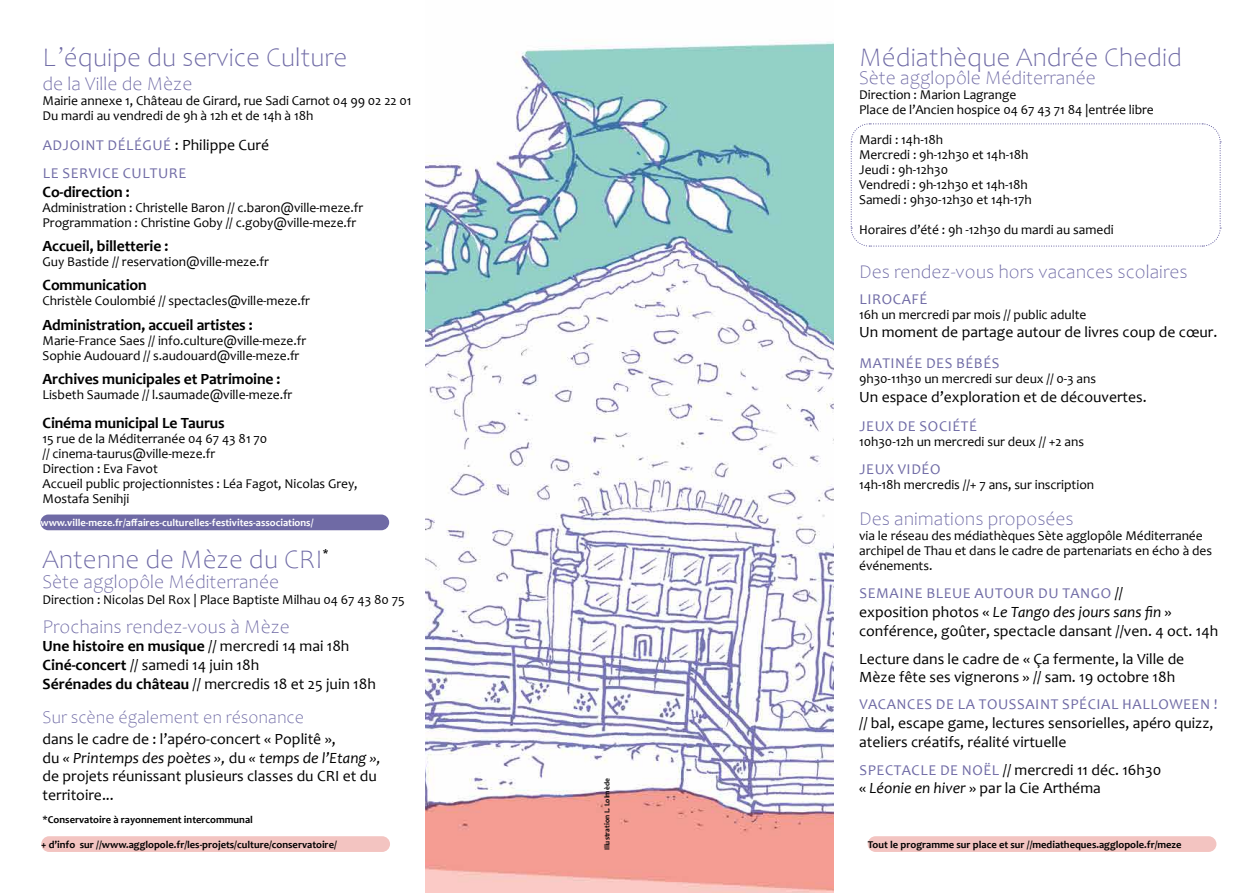
<style>
.page{position:relative;width:1259px;height:893px;background:#fff}
.page>*{position:absolute;margin:0;border:0;box-sizing:border-box;transform-origin:0 0}
.t1{font:300 27px "Candara";color:#6f6aa5}
.t2{font:300 19.5px "Candara";color:#6f6aa5}
.t3{font:300 18px "Candara";color:#6f6aa5}
.t4{font:15.6px/18.8px "Candara";color:#000}
.t5{font:700 15.6px "Candara";letter-spacing:-.01em;color:#000}
.t6{font:15px/28.8px "Candara";letter-spacing:.04em;color:#6f6aa5}
.t7{font:13.5px/15px "Candara";letter-spacing:-.005em;color:#000}
.t8{font:700 11.4px "Candara";color:#000}
.t9{font:700 10.5px "Candara";color:#000}
.t10{font:700 10.5px "Candara";color:#fff}
.t11{font:700 7.5px "Candara";color:#000}
.s1{font-size:15.6px;color:#000}
.s2{font-weight:700}
.s3{font-style:italic}
.s4{font-size:15px;color:#6f6aa5}
</style>
<div class="page">
<svg style="left:850px;top:123px;width:371px;height:124px"></svg>
<div style="left:867px;top:836px;width:349px;height:16px;background:#f3c4c1;border-radius:8px"></div>
<img style="left:425px;top:42px;width:408px;height:851px">
<div style="left:41px;top:836px;width:349px;height:16px;background:#f3c4c1;border-radius:8px"></div>
<div style="left:40px;top:514px;width:349px;height:16px;background:#6f6aa5;border-radius:8px"></div>
<h1 class="t1" style="left:43px;top:43px;width:306px">L’équipe du service Culture</h1>
<h2 class="t2" style="left:43px;top:73px;width:151px">de la Ville de Mèze</h2>
<p class="t7" style="left:43px;top:93px;width:371px">Mairie annexe 1, Château de Girard, rue Sadi Carnot 04 99 02 22 01<br>Du mardi au vendredi de 9h à 12h et de 14h à 18h</p>
<p class="t6" style="left:43px;top:130px;width:228px">ADJOINT DÉLÉGUÉ <span class="s1">: Philippe Curé<br></span>LE SERVICE CULTURE</p>
<p class="t5" style="left:43px;top:182px;width:89px">Co-direction :</p>
<p class="t7" style="left:43px;top:200px;width:322px">Administration : Christelle Baron // c.baron@ville-meze.fr<br>Programmation : Christine Goby // c.goby@ville-meze.fr</p>
<p class="t5" style="left:43px;top:236px;width:127px">Accueil, billetterie :</p>
<p class="t7" style="left:43px;top:254px;width:228px">Guy Bastide // reservation@ville-meze.fr</p>
<p class="t5" style="left:43px;top:276px;width:106px">Communication</p>
<p class="t7" style="left:43px;top:293px;width:269px">Christèle Coulombié // spectacles@ville-meze.fr</p>
<p class="t5" style="left:43px;top:315px;width:212px">Administration, accueil artistes :</p>
<p class="t7" style="left:43px;top:333px;width:265px">Marie-France Saes // info.culture@ville-meze.fr<br>Sophie Audouard // s.audouard@ville-meze.fr</p>
<p class="t5" style="left:43px;top:369px;width:239px">Archives municipales et Patrimoine :</p>
<p class="t7" style="left:43px;top:387px;width:251px">Lisbeth Saumade // l.saumade@ville-meze.fr</p>
<p class="t5" style="left:43px;top:413px;width:184px">Cinéma municipal Le Taurus</p>
<p class="t7" style="left:43px;top:431px;width:317px">15 rue de la Méditerranée 04 67 43 81 70<br>// cinema-taurus@ville-meze.fr<br>Direction : Eva Favot<br>Accueil public projectionnistes : Léa Fagot, Nicolas Grey, Mostafa Senihji</p>
<p class="t10" style="left:40px;top:516px;width:274px">www.ville-meze.fr/affaires-culturelles-festivites-associations/</p>
<h1 class="t1" style="left:43px;top:544px;width:282px">Antenne de Mèze du CRI</h1>
<p class="t8" style="left:323px;top:546px;width:7px">*</p>
<h2 class="t2" style="left:43px;top:571px;width:238px">Sète agglopôle Méditerranée</h2>
<p class="t7" style="left:43px;top:592px;width:363px">Direction : Nicolas Del Rox | Place Baptiste Milhau 04 67 43 80 75</p>
<h2 class="t2" style="left:43px;top:616px;width:249px">Prochains rendez-vous à Mèze</h2>
<p class="t4" style="left:43px;top:637px;width:335px"><span class="s2">Une histoire en musique</span> // mercredi 14 mai 18h<br><span class="s2">Ciné-concert</span> // samedi 14 juin 18h<br><span class="s2">Sérénades du château</span> // mercredis 18 et 25 juin 18h</p>
<h3 class="t3" style="left:43px;top:707px;width:263px">Sur scène également en résonance</h3>
<p class="t4" style="left:43px;top:729px;width:340px">dans le cadre de : l’apéro-concert « Poplitê »,<br>du <span class="s3">« Printemps des poètes »,</span> du <span class="s3">« temps de l’Etang », </span>de projets réunissant plusieurs classes du CRI et du territoire...</p>
<p class="t9" style="left:43px;top:813px;width:212px">*Conservatoire à rayonnement intercommunal</p>
<p class="t9" style="left:41px;top:838px;width:297px">+ d’info sur //www.agglopole.fr/les-projets/culture/conservatoire/</p>
<p class="t11" style="left:602px;top:850px;width:73px;rotate:-90deg">Illustration L. Lolmède</p>
<h1 class="t1" style="left:859px;top:43px;width:324px">Médiathèque Andrée Chedid</h1>
<h2 class="t2" style="left:859px;top:67px;width:238px">Sète agglopôle Méditerranée</h2>
<p class="t7" style="left:859px;top:87px;width:296px">Direction : Marion Lagrange<br>Place de l’Ancien hospice 04 67 43 71 84 |entrée libre</p>
<p class="t7" style="left:859px;top:132px;width:174px">Mardi : 14h-18h<br>Mercredi : 9h-12h30 et 14h-18h<br>Jeudi : 9h-12h30<br>Vendredi : 9h-12h30 et 14h-18h<br>Samedi : 9h30-12h30 et 14h-17h</p>
<p class="t7" style="left:859px;top:222px;width:256px">Horaires d’été : 9h -12h30 du mardi au samedi</p>
<h2 class="t2" style="left:859px;top:261px;width:330px">Des rendez-vous hors vacances scolaires</h2>
<p class="t6" style="left:859px;top:284px;width:69px">LIROCAFÉ</p>
<p class="t7" style="left:859px;top:307px;width:229px">16h un mercredi par mois // public adulte</p>
<p class="t4" style="left:859px;top:323px;width:360px">Un moment de partage autour de livres coup de cœur.</p>
<p class="t6" style="left:859px;top:349px;width:141px">MATINÉE DES BÉBÉS</p>
<p class="t7" style="left:859px;top:371px;width:238px">9h30-11h30 un mercredi sur deux // 0-3 ans</p>
<p class="t4" style="left:859px;top:387px;width:289px">Un espace d’exploration et de découvertes.</p>
<p class="t6" style="left:859px;top:411px;width:119px">JEUX DE SOCIÉTÉ</p>
<p class="t7" style="left:859px;top:434px;width:226px">10h30-12h un mercredi sur deux // +2 ans</p>
<p class="t6" style="left:859px;top:455px;width:82px">JEUX VIDÉO</p>
<p class="t7" style="left:859px;top:477px;width:236px">14h-18h mercredis //+ 7 ans, sur inscription</p>
<h2 class="t2" style="left:859px;top:508px;width:216px">Des animations proposées</h2>
<p class="t7" style="left:859px;top:528px;width:354px">via le réseau des médiathèques Sète agglopôle Méditerranée archipel de Thau et dans le cadre de partenariats en écho à des événements.</p>
<p class="t6" style="left:859px;top:579px;width:265px">SEMAINE BLEUE AUTOUR DU TANGO <span class="s1">//</span></p>
<p class="t4" style="left:859px;top:602px;width:360px">exposition photos « <span class="s3">Le Tango des jours sans fin</span> » conférence, goûter, spectacle dansant //ven. 4 oct. 14h</p>
<p class="t4" style="left:859px;top:649px;width:327px">Lecture dans le cadre de « Ça fermente, la Ville de<br>Mèze fête ses vignerons » // sam. 19 octobre 18h</p>
<p class="t6" style="left:859px;top:690px;width:359px">VACANCES DE LA TOUSSAINT SPÉCIAL HALLOWEEN !</p>
<p class="t4" style="left:859px;top:713px;width:356px">// bal, escape game, lectures sensorielles, apéro quizz, ateliers créatifs, réalité virtuelle</p>
<p class="t4" style="left:859px;top:760px;width:303px"><span class="s4">SPECTACLE DE NOËL</span> // mercredi 11 déc. 16h30 « <span class="s3">Léonie en hiver</span> » par la Cie Arthéma</p>
<p class="t9" style="left:867px;top:838px;width:315px">Tout le programme sur place et sur //mediatheques.agglopole.fr/meze</p>
</div>
